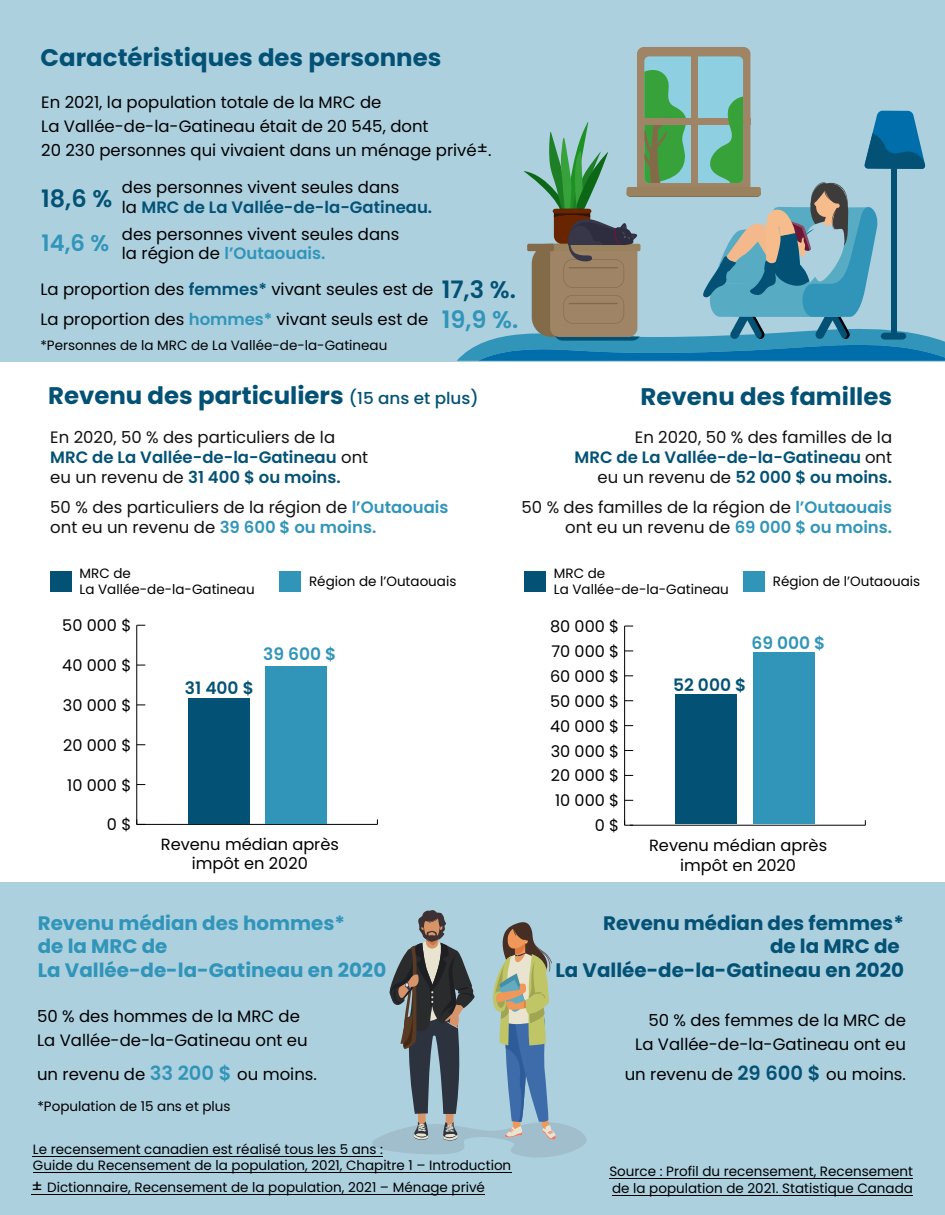
<style>
.page{position:relative;width:945px;height:1215px;background:#fff}
.page>*{position:absolute;margin:0;border:0;box-sizing:border-box;transform-origin:0 0}
.t1{font:700 24px "Poppins";color:#035275}
.t2{font:600 24px "Poppins";color:#035275}
.t3{font:600 24px "Poppins";color:#3195b9}
.t4{font:600 22.65px "Poppins";color:#3195b9}
.t5{font:700 19.5px/23.4px "Poppins";color:#035275;text-align:right}
.t6{font:700 19.5px/23.4px "Poppins";color:#3195b9}
.t7{font:600 17.1px "Poppins";color:#035275}
.t8{font:600 17.1px "Poppins";color:#3195b9}
.t9{font:16.5px/24px "Poppins";color:#000}
.t10{font:16.5px/19.8px "Poppins";color:#111}
.t11{font:600 16.5px/19.8px "Poppins";color:#035275;text-align:right}
.t12{font:16.2px/19.5px "Poppins";color:#000;text-align:center}
.t13{font:16.05px "Poppins";color:#000}
.t14{font:13.5px/16.2px "Poppins";color:#000}
.s1{font-weight:600;color:#035275}
.s2{font-weight:600;color:#3195b9}
.s3{font-weight:500;font-size:16.5px}
.s4{font-weight:400;color:#111}
.s5{font-weight:600;font-size:19.5px;color:#3195b9}
.s6{font-size:16.5px}
.s7{font-weight:600;font-size:19.5px;color:#035275}
</style>
<div class="page">
<div style="left:0;top:0;width:945px;height:361px;background:#add0df"></div>
<hr style="left:137px;top:824px;width:240px;height:1px;background:#000">
<hr style="left:136px;top:625px;width:1px;height:199px;background:#000">
<svg style="left:136px;top:819px;width:9px;height:6px"></svg>
<div style="left:265px;top:666px;width:62px;height:157px;background:#3195b9"></div>
<div style="left:188px;top:698px;width:61px;height:125px;background:#035275"></div>
<hr style="left:630px;top:825px;width:235px;height:1px;background:#000">
<hr style="left:624px;top:626px;width:1px;height:199px;background:#000">
<svg style="left:624px;top:820px;width:9px;height:6px"></svg>
<div style="left:753px;top:652px;width:62px;height:172px;background:#3195b9"></div>
<div style="left:675px;top:695px;width:62px;height:129px;background:#035275"></div>
<div style="left:637px;top:47px;width:113px;height:145px;background:#9f8565;border-radius:7px"></div>
<svg style="left:457px;top:56px;width:488px;height:305px"></svg>
<div style="left:0;top:883px;width:945px;height:332px;background:#add0df"></div>
<svg style="left:372px;top:910px;width:215px;height:248px"></svg>
<div style="left:279px;top:571px;width:22px;height:21px;background:#3195b9"></div>
<div style="left:50px;top:571px;width:22px;height:21px;background:#035275"></div>
<div style="left:743px;top:571px;width:21px;height:21px;background:#3195b9"></div>
<div style="left:524px;top:571px;width:22px;height:21px;background:#035275"></div>
<hr style="left:609px;top:1179px;width:304px;height:1px;background:#000">
<hr style="left:612px;top:1195px;width:301px;height:1px;background:#000">
<hr style="left:33px;top:1156px;width:350px;height:1px;background:#000">
<hr style="left:33px;top:1172px;width:478px;height:1px;background:#000">
<hr style="left:31px;top:1194px;width:454px;height:1px;background:#000">
<h1 class="t1" style="left:41px;top:44px;width:402px">Caractéristiques des personnes</h1>
<p class="t9" style="left:41px;top:90px;width:452px">En 2021, la population totale de la MRC de<br>La Vallée-de-la-Gatineau était de 20 545, dont<br>20 230 personnes qui vivaient dans un ménage privé±.</p>
<h1 class="t2" style="left:41px;top:185px;width:73px">18,6 %</h1>
<h2 class="t4" style="left:42px;top:230px;width:69px">14,6 %</h2>
<p class="t9" style="left:122px;top:178px;width:312px;line-height:19.8px">des personnes vivent seules dans<br>la <span class="s1">MRC de La Vallée-de-la-Gatineau.</span></p>
<p class="t9" style="left:122px;top:224px;width:279px;line-height:19.8px">des personnes vivent seules dans la région de <span class="s2">l’Outaouais.</span></p>
<p class="t9" style="left:40px;top:275px;width:395px;line-height:30px">La proportion des <span class="s1">femmes*</span> vivant seules est de<br>La proportion des <span class="s2">hommes*</span> vivant seuls est de</p>
<p class="t14" style="left:40px;top:338px;width:348px">*Personnes de la MRC de La Vallée-de-la-Gatineau</p>
<h1 class="t2" style="left:442px;top:276px;width:76px">17,3 %.</h1>
<h1 class="t3" style="left:442px;top:306px;width:78px">19,9 %.</h1>
<h1 class="t1" style="left:48px;top:382px;width:432px">Revenu des particuliers <span class="s3">(15 ans et plus)</span></h1>
<h1 class="t1" style="left:641px;top:382px;width:253px">Revenu des familles</h1>
<p class="t10" style="left:50px;top:428px;width:320px">En 2020, 50 % des particuliers de la<br><span class="s1">MRC de La Vallée-de-la-Gatineau</span> ont eu un revenu de <span class="s1">31 400 $ ou moins.</span></p>
<p class="t10" style="left:50px;top:498px;width:400px">50 % des particuliers de la région de <span class="s2">l’Outaouais </span>ont eu un revenu de <span class="s2">39 600 $ ou moins.</span></p>
<p class="t11" style="left:575px;top:428px;width:319px"><span class="s4">En 2020, 50 % des familles de la<br></span>MRC de La Vallée-de-la-Gatineau <span class="s4">ont eu un revenu de</span> 52 000 $ ou moins.</p>
<p class="t10" style="left:522px;top:498px;width:372px;text-align:right">50 % des familles de la région de <span class="s2">l’Outaouais </span>ont eu un revenu de <span class="s2">69 000 $ ou moins.</span></p>
<p class="t14" style="left:80px;top:565px;width:177px">MRC de<br>La Vallée-de-la-Gatineau</p>
<p class="t14" style="left:773px;top:573px;width:149px">Région de l’Outaouais</p>
<p class="t14" style="left:554px;top:565px;width:177px">MRC de<br>La Vallée-de-la-Gatineau</p>
<p class="t14" style="left:309px;top:573px;width:149px">Région de l’Outaouais</p>
<p class="t13" style="left:62px;top:616px;width:71px">50 000 $</p>
<p class="t13" style="left:62px;top:656px;width:71px">40 000 $</p>
<p class="t13" style="left:63px;top:696px;width:70px">30 000 $</p>
<p class="t13" style="left:63px;top:736px;width:70px">20 000 $</p>
<p class="t13" style="left:67px;top:776px;width:66px">10 000 $</p>
<p class="t13" style="left:107px;top:816px;width:26px">0 $</p>
<p class="t8" style="left:263px;top:644px;width:75px">39 600 $</p>
<p class="t13" style="left:550px;top:617px;width:71px">80 000 $</p>
<p class="t13" style="left:551px;top:642px;width:69px">70 000 $</p>
<p class="t8" style="left:751px;top:633px;width:75px">69 000 $</p>
<p class="t13" style="left:550px;top:667px;width:71px">60 000 $</p>
<p class="t7" style="left:185px;top:678px;width:71px">31 400 $</p>
<p class="t7" style="left:673px;top:675px;width:75px">52 000 $</p>
<p class="t13" style="left:550px;top:692px;width:71px">50 000 $</p>
<p class="t13" style="left:550px;top:717px;width:71px">40 000 $</p>
<p class="t13" style="left:551px;top:742px;width:70px">30 000 $</p>
<p class="t13" style="left:551px;top:767px;width:70px">20 000 $</p>
<p class="t13" style="left:555px;top:791px;width:66px">10 000 $</p>
<p class="t12" style="left:161px;top:835px;width:180px">Revenu médian après impôt en 2020</p>
<p class="t13" style="left:595px;top:816px;width:26px">0 $</p>
<p class="t12" style="left:649px;top:836px;width:180px">Revenu médian après impôt en 2020</p>
<p class="t6" style="left:38px;top:911px;width:350px">Revenu médian des hommes*<br>de la MRC de<br>La Vallée-de-la-Gatineau en 2020</p>
<p class="t9" style="left:37px;top:1004px;width:272px">50 % des hommes de la MRC de<br>La Vallée-de-la-Gatineau ont eu</p>
<p class="t9" style="left:37px;top:1062px;width:281px">un revenu de <span class="s5">33 200 $</span> ou moins.</p>
<p class="t14" style="left:37px;top:1098px;width:195px">*Population de 15 ans et plus</p>
<p class="t14" style="left:33px;top:1141px;width:480px">Le recensement canadien est réalisé tous les 5 ans :<br>Guide du Recensement de la population, 2021, Chapitre 1 – Introduction</p>
<p class="t14" style="left:31px;top:1179px;width:455px"><span class="s6">±</span> Dictionnaire, Recensement de la population, 2021 – Ménage privé</p>
<p class="t5" style="left:555px;top:911px;width:350px">Revenu médian des femmes*<br>de la MRC de<br>La Vallée-de-la-Gatineau en 2020</p>
<p class="t9" style="left:635px;top:1008px;width:272px;text-align:right">50 % des femmes de la MRC de<br>La Vallée-de-la-Gatineau ont eu</p>
<p class="t9" style="left:625px;top:1062px;width:283px">un revenu de <span class="s7">29 600 $</span> ou moins.</p>
<p class="t14" style="left:609px;top:1164px;width:305px">Source : Profil du recensement, Recensement de la population de 2021. Statistique Canada</p>
</div>
